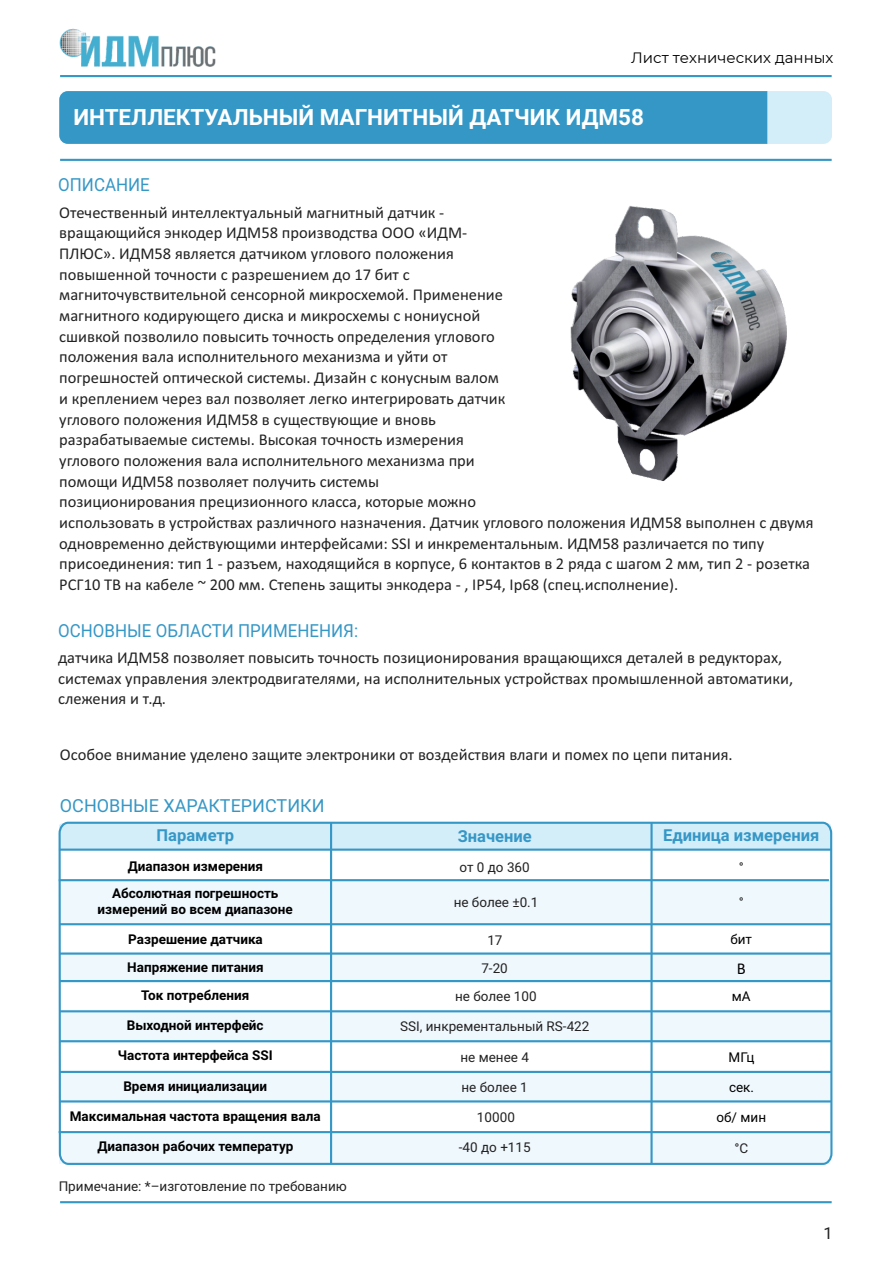
<style>
.page{position:relative;width:893px;height:1263px;background:#fff}
.page>*{position:absolute;margin:0;border:0;box-sizing:border-box;transform-origin:0 0}
.t1{font:700 22.5px "Roboto";color:#fff}
.t2{font:18px "Roboto";color:#3597c6;scale:.94 1}
.t3{font:18px "Roboto";color:#3597c6}
.t4{font:16.5px/20.7px "Calibri";color:#232223}
.t5{font:700 16.5px "Roboto";color:#3597c6}
.t6{font:16.5px "Roboto";color:#232223}
.t7{font:16.5px "Calibri";color:#000}
.t8{font:15px "Montserrat";color:#000}
.t9{font:700 13.5px/16.2px "Roboto";color:#000;text-align:center}
.t10{font:13.5px "Roboto";color:#232223}
.t11{font:13.5px "Roboto";color:#000}
</style>
<div class="page">
<hr style="left:60px;top:75px;width:772px;height:2px;background:#3597c6">
<hr style="left:60px;top:159px;width:772px;height:2px;background:#3597c6">
<hr style="left:60px;top:1201px;width:772px;height:2px;background:#3597c6">
<svg style="left:59px;top:91px;width:773px;height:53px;background:#439eca"></svg>
<img style="left:59px;top:29px;width:157px;height:38px">
<svg style="left:58px;top:821px;width:775px;height:344px"></svg>
<hr style="left:650px;top:823px;width:3px;height:341px;background:#3597c6">
<hr style="left:330px;top:823px;width:2px;height:341px;background:#3597c6">
<hr style="left:60px;top:923px;width:771px;height:2px;background:#3597c6">
<hr style="left:59px;top:952px;width:772px;height:3px;background:#3597c6">
<hr style="left:59px;top:980px;width:772px;height:2px;background:#3597c6">
<hr style="left:59px;top:1010px;width:772px;height:2px;background:#3597c6">
<hr style="left:59px;top:1040px;width:772px;height:2px;background:#3597c6">
<hr style="left:59px;top:1071px;width:772px;height:2px;background:#3597c6">
<hr style="left:59px;top:1100px;width:772px;height:2px;background:#3597c6">
<hr style="left:59px;top:1131px;width:771px;height:2px;background:#3597c6">
<img style="left:570px;top:206px;width:217px;height:275px">
<p class="t8" style="left:631px;top:48px;width:204px">Лист технических данных</p>
<h1 class="t1" style="left:73px;top:108px;width:572px">ИНТЕЛЛЕКТУАЛЬНЫЙ МАГНИТНЫЙ ДАТЧИК ИДМ58</h1>
<p class="t2" style="left:58px;top:177px;width:99px">ОПИСАНИЕ</p>
<p class="t4" style="left:59px;top:203px;width:756px">Отечественный интеллектуальный магнитный датчик -<br>вращающийся энкодер ИДМ58 производства ООО «ИДМ-<br>ПЛЮС». ИДМ58 является датчиком углового положения<br>повышенной точности с разрешением до 17 бит с<br>магниточувствительной сенсорной микросхемой. Применение<br>магнитного кодирующего диска и микросхемы с нониусной<br>сшивкой позволило повысить точность определения углового<br>положения вала исполнительного механизма и уйти от<br>погрешностей оптической системы. Дизайн с конусным валом<br>и креплением через вал позволяет легко интегрировать датчик<br>углового положения ИДМ58 в существующие и вновь<br>разрабатываемые системы. Высокая точность измерения<br>углового положения вала исполнительного механизма при<br>помощи ИДМ58 позволяет получить системы<br>позиционирования прецизионного класса, которые можно<br>использовать в устройствах различного назначения. Датчик углового положения ИДМ58 выполнен с двумя одновременно действующими интерфейсами: SSI и инкрементальным. ИДМ58 различается по типу присоединения: тип 1 - разъем, находящийся в корпусе, 6 контактов в 2 ряда с шагом 2 мм, тип 2 - розетка РСГ10 ТВ на кабеле ~ 200 мм. Степень защиты энкодера - , IP54, Ip68 (спец.исполнение).</p>
<p class="t2" style="left:58px;top:623px;width:320px">ОСНОВНЫЕ ОБЛАСТИ ПРИМЕНЕНИЯ:</p>
<p class="t4" style="left:58px;top:649px;width:736px;line-height:20.1px">датчика ИДМ58 позволяет повысить точность позиционирования вращающихся деталей в редукторах, системах управления электродвигателями, на исполнительных устройствах промышленной автоматики, слежения и т.д.</p>
<p class="t4" style="left:60px;top:746px;width:674px">Особое внимание уделено защите электроники от воздействия влаги и помех по цепи питания.</p>
<p class="t3" style="left:60px;top:799px;width:266px">ОСНОВНЫЕ ХАРАКТЕРИСТИКИ</p>
<p class="t5" style="left:157px;top:828px;width:79px">Параметр</p>
<p class="t5" style="left:458px;top:830px;width:76px">Значение</p>
<p class="t5" style="left:663px;top:828px;width:158px">Единица измерения</p>
<p class="t9" style="left:128px;top:859px;width:137px">Диапазон измерения</p>
<p class="t10" style="left:459px;top:862px;width:72px">от 0 до 360</p>
<p class="t10" style="left:739px;top:862px;width:7px">°</p>
<p class="t9" style="left:98px;top:886px;width:197px">Абсолютная погрешность измерений во всем диапазоне</p>
<p class="t10" style="left:739px;top:897px;width:7px">°</p>
<p class="t9" style="left:128px;top:932px;width:136px">Разрешение датчика</p>
<p class="t10" style="left:454px;top:897px;width:86px">не более ±0.1</p>
<p class="t10" style="left:487px;top:935px;width:17px">17</p>
<p class="t11" style="left:730px;top:933px;width:23px">бит</p>
<p class="t9" style="left:127px;top:954px;width:138px;line-height:27.9px">Напряжение питания<br>Ток потребления</p>
<p class="t9" style="left:127px;top:1018px;width:138px">Выходной интерфейс</p>
<p class="t9" style="left:118px;top:1049px;width:156px">Частота интерфейса SSI</p>
<p class="t9" style="left:123px;top:1079px;width:145px">Время инициализации</p>
<p class="t9" style="left:70px;top:1109px;width:252px">Максимальная частота вращения вала</p>
<p class="t9" style="left:97px;top:1139px;width:198px">Диапазон рабочих температур</p>
<p class="t10" style="left:59px;top:1181px;width:290px">Примечание: *–изготовление по требованию</p>
<p class="t10" style="left:481px;top:962px;width:28px">7-20</p>
<p class="t10" style="left:455px;top:991px;width:83px">не более 100</p>
<p class="t10" style="left:400px;top:1021px;width:191px">SSI, инкрементальный RS-422</p>
<p class="t10" style="left:460px;top:1051px;width:70px">не менее 4</p>
<p class="t10" style="left:461px;top:1082px;width:68px">не более 1</p>
<p class="t10" style="left:477px;top:1112px;width:39px">10000</p>
<p class="t10" style="left:459px;top:1142px;width:73px">-40 до +115</p>
<p class="t7" style="left:737px;top:961px;width:10px">В</p>
<p class="t11" style="left:732px;top:991px;width:20px">мА</p>
<p class="t11" style="left:729px;top:1052px;width:27px">МГц</p>
<p class="t11" style="left:729px;top:1082px;width:27px">сек.</p>
<p class="t11" style="left:716px;top:1112px;width:51px">об/ мин</p>
<p class="t10" style="left:734px;top:1143px;width:15px">°С</p>
<p class="t6" style="left:823px;top:1226px;width:11px">1</p>
</div>
